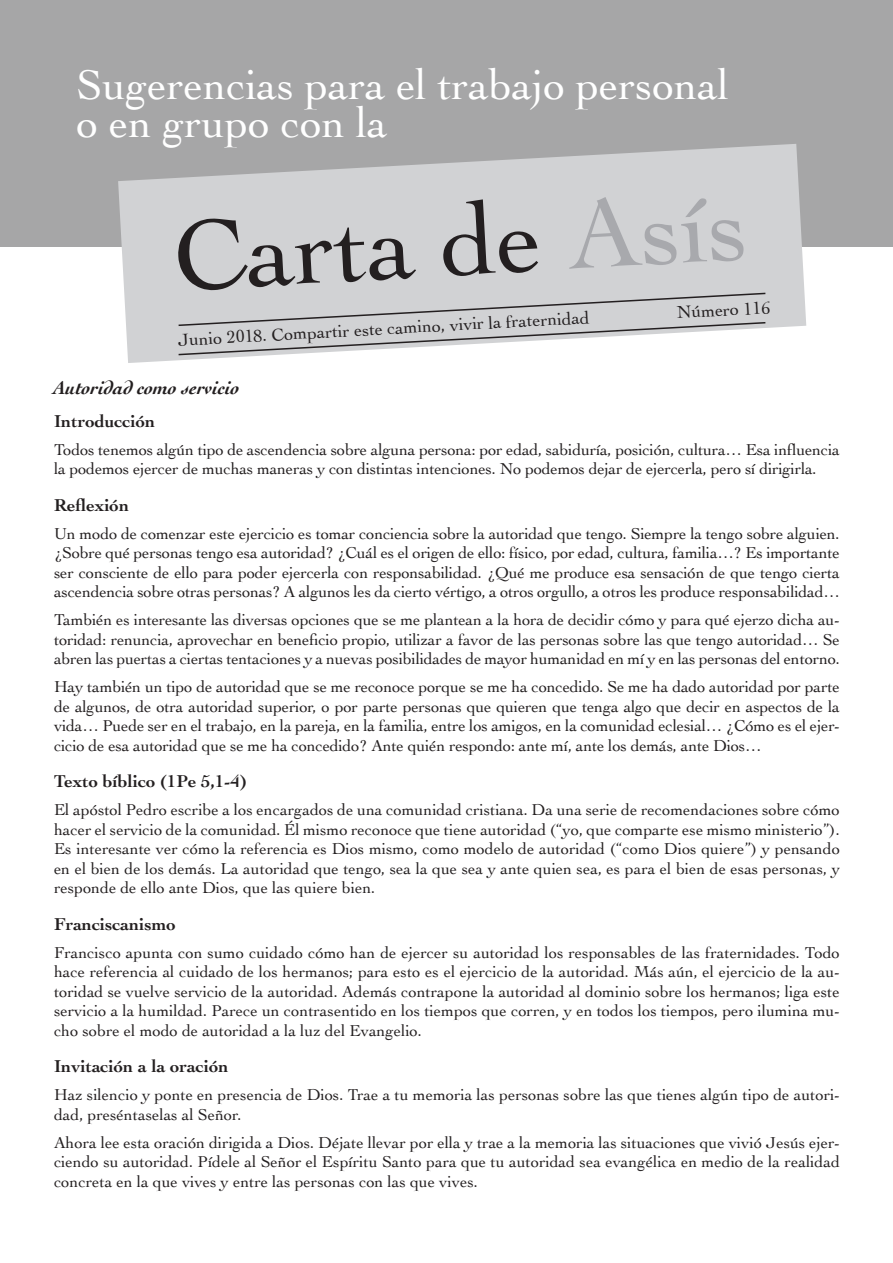
<style>
.page{position:relative;width:893px;height:1263px;background:#fff}
.page>*{position:absolute;margin:0;border:0;box-sizing:border-box;transform-origin:0 0}
.t1{font:103.5px "Cochin";color:#231f20}
.t2{font:43.5px/37.5px "Cochin";color:#fff}
.t3{font:italic 700 19.5px "Cochin";color:#231f20}
.t4{font:700 18px "Cochin";color:#231f20}
.t5{font:18px "Cochin";color:#231f20}
.t6{font:16.5px/19.5px "Cochin";letter-spacing:-.01em;color:#231f20;text-align:justify}
.s1{color:#a8a9ad}
</style>
<div class="page">
<div style="left:0;top:0;width:893px;height:247px;background:#a6a6a7"></div>
<svg style="left:118px;top:144px;width:688px;height:219px;fill:#d1d2d4"></svg>
<svg style="left:177px;top:292px;width:590px;height:64px"></svg>
<h2 class="t2" style="left:77px;top:64px;width:654px">Sugerencias para el trabajo personal o en grupo con la</h2>
<h1 class="t1" style="left:170px;top:186px;width:577px;rotate:-3deg">Carta de <span class="s1">Asís</span></h1>
<p class="t5" style="left:177px;top:327px;width:414px;rotate:-3deg">Junio 2018. Compartir este camino, vivir la fraternidad</p>
<p class="t5" style="left:676px;top:300px;width:95px;rotate:-3deg">Número 116</p>
<p class="t3" style="left:54px;top:375px;width:187px">Autoridad como servicio</p>
<p class="t4" style="left:54px;top:409px;width:103px">Introducción</p>
<p class="t6" style="left:54px;top:439px;width:787px">Todos tenemos algún tipo de ascendencia sobre alguna persona: por edad, sabiduría, posición, cultura… Esa influencia la podemos ejercer de muchas maneras y con distintas intenciones. No podemos dejar de ejercerla, pero sí dirigirla.</p>
<p class="t4" style="left:54px;top:493px;width:77px">Reflexión</p>
<p class="t6" style="left:54px;top:523px;width:787px">Un modo de comenzar este ejercicio es tomar conciencia sobre la autoridad que tengo. Siempre la tengo sobre alguien. ¿Sobre qué personas tengo esa autoridad? ¿Cuál es el origen de ello: físico, por edad, cultura, familia…? Es importante ser consciente de ello para poder ejercerla con responsabilidad. ¿Qué me produce esa sensación de que tengo cierta ascendencia sobre otras personas? A algunos les da cierto vértigo, a otros orgullo, a otros les produce responsabilidad…</p>
<p class="t6" style="left:54px;top:609px;width:787px">También es interesante las diversas opciones que se me plantean a la hora de decidir cómo y para qué ejerzo dicha au&shy;toridad: renuncia, aprovechar en beneficio propio, utilizar a favor de las personas sobre las que tengo autoridad… Se abren las puertas a ciertas tentaciones y a nuevas posibilidades de mayor humanidad en mí y en las personas del entorno.</p>
<p class="t6" style="left:54px;top:676px;width:787px">Hay también un tipo de autoridad que se me reconoce porque se me ha concedido. Se me ha dado autoridad por parte de algunos, de otra autoridad superior, o por parte personas que quieren que tenga algo que decir en aspectos de la vida… Puede ser en el trabajo, en la pareja, en la familia, entre los amigos, en la comunidad eclesial… ¿Cómo es el ejer&shy;cicio de esa autoridad que se me ha concedido? Ante quién respondo: ante mí, ante los demás, ante Dios…</p>
<p class="t4" style="left:54px;top:769px;width:194px">Texto bíblico (1Pe 5,1-4)</p>
<p class="t6" style="left:54px;top:799px;width:787px">El apóstol Pedro escribe a los encargados de una comunidad cristiana. Da una serie de recomendaciones sobre cómo hacer el servicio de la comunidad. Él mismo reconoce que tiene autoridad (“yo, que comparte ese mismo ministerio”).<br>Es interesante ver cómo la referencia es Dios mismo, como modelo de autoridad (“como Dios quiere”) y pensando en el bien de los demás. La autoridad que tengo, sea la que sea y ante quien sea, es para el bien de esas personas, y responde de ello ante Dios, que las quiere bien.</p>
<p class="t4" style="left:54px;top:912px;width:123px">Franciscanismo</p>
<p class="t6" style="left:54px;top:942px;width:787px">Francisco apunta con sumo cuidado cómo han de ejercer su autoridad los responsables de las fraternidades. Todo hace referencia al cuidado de los hermanos; para esto es el ejercicio de la autoridad. Más aún, el ejercicio de la au&shy;toridad se vuelve servicio de la autoridad. Además contrapone la autoridad al dominio sobre los hermanos; liga este servicio a la humildad. Parece un contrasentido en los tiempos que corren, y en todos los tiempos, pero ilumina mu&shy;cho sobre el modo de autoridad a la luz del Evangelio.</p>
<p class="t4" style="left:54px;top:1054px;width:176px">Invitación a la oración</p>
<p class="t6" style="left:54px;top:1084px;width:787px">Haz silencio y ponte en presencia de Dios. Trae a tu memoria las personas sobre las que tienes algún tipo de autori&shy;dad, preséntaselas al Señor.</p>
<p class="t6" style="left:54px;top:1132px;width:787px">Ahora lee esta oración dirigida a Dios. Déjate llevar por ella y trae a la memoria las situaciones que vivió Jesús ejer&shy;ciendo su autoridad. Pídele al Señor el Espíritu Santo para que tu autoridad sea evangélica en medio de la realidad concreta en la que vives y entre las personas con las que vives.</p>
</div>
